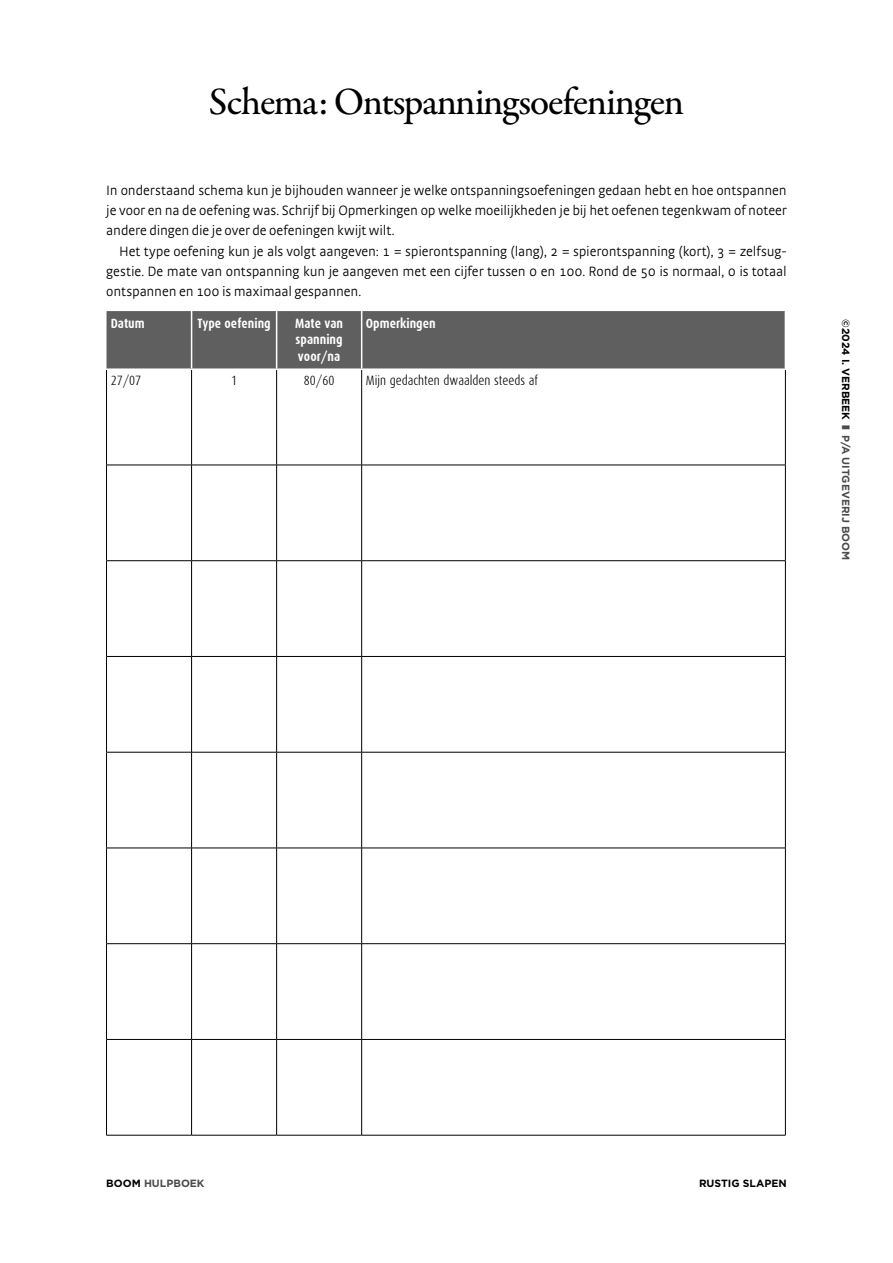
<style>
.page{position:relative;width:893px;height:1263px;background:#fff}
.page>*{position:absolute;margin:0;border:0;box-sizing:border-box;transform-origin:0 0}
._01_Hoofdkop{font:500 39px "Garamond Premr Pro";letter-spacing:-.035em;color:#000}
._10_plat{font:300 14.25px/20.2px "Strada OT";letter-spacing:-.01em;color:#000;text-align:justify}
._10_plat_indent{font:300 14.25px/20.2px "Strada OT";letter-spacing:-.01em;color:#000;text-align:justify}
._31_tabel_kop{font:700 13.5px/16.5px "Dax Condensed";color:#fff}
._30_tabel{font:300 13.5px "Dax Condensed";color:#000}
.t1{font:700 10.5px "Gotham";color:#4b4b4b}
.t2{font:700 10.5px "Gotham";color:#000}
.s1{color:#000}
</style>
<div class="page">
<div style="left:107px;top:311px;width:678px;height:57px;background:#5f5f5f"></div>
<svg style="left:107px;top:370px;width:678px;height:765px"></svg>
<hr style="left:191px;top:311px;width:1px;height:57px;background:#fff">
<hr style="left:276px;top:311px;width:1px;height:57px;background:#fff">
<hr style="left:361px;top:311px;width:1px;height:57px;background:#fff">
<hr style="left:106px;top:370px;width:1px;height:95px;background:#000">
<hr style="left:191px;top:370px;width:1px;height:95px;background:#000">
<hr style="left:276px;top:370px;width:1px;height:95px;background:#000">
<hr style="left:361px;top:370px;width:1px;height:95px;background:#000">
<hr style="left:785px;top:370px;width:1px;height:95px;background:#000">
<hr style="left:106px;top:465px;width:86px;height:1px;background:#000">
<hr style="left:106px;top:465px;width:1px;height:95px;background:#000">
<hr style="left:192px;top:465px;width:85px;height:1px;background:#000">
<hr style="left:191px;top:465px;width:1px;height:95px;background:#000">
<hr style="left:277px;top:465px;width:85px;height:1px;background:#000">
<hr style="left:276px;top:465px;width:1px;height:95px;background:#000">
<hr style="left:362px;top:465px;width:424px;height:1px;background:#000">
<hr style="left:361px;top:465px;width:1px;height:95px;background:#000">
<hr style="left:785px;top:465px;width:1px;height:95px;background:#000">
<hr style="left:106px;top:560px;width:86px;height:1px;background:#000">
<hr style="left:106px;top:561px;width:1px;height:95px;background:#000">
<hr style="left:192px;top:560px;width:85px;height:1px;background:#000">
<hr style="left:191px;top:561px;width:1px;height:95px;background:#000">
<hr style="left:277px;top:560px;width:85px;height:1px;background:#000">
<hr style="left:276px;top:561px;width:1px;height:95px;background:#000">
<hr style="left:362px;top:560px;width:424px;height:1px;background:#000">
<hr style="left:361px;top:561px;width:1px;height:95px;background:#000">
<hr style="left:785px;top:561px;width:1px;height:95px;background:#000">
<hr style="left:106px;top:656px;width:86px;height:1px;background:#000">
<hr style="left:106px;top:657px;width:1px;height:95px;background:#000">
<hr style="left:192px;top:656px;width:85px;height:1px;background:#000">
<hr style="left:191px;top:657px;width:1px;height:95px;background:#000">
<hr style="left:277px;top:656px;width:85px;height:1px;background:#000">
<hr style="left:276px;top:657px;width:1px;height:95px;background:#000">
<hr style="left:362px;top:656px;width:424px;height:1px;background:#000">
<hr style="left:361px;top:657px;width:1px;height:95px;background:#000">
<hr style="left:785px;top:657px;width:1px;height:95px;background:#000">
<hr style="left:106px;top:752px;width:86px;height:1px;background:#000">
<hr style="left:106px;top:752px;width:1px;height:96px;background:#000">
<hr style="left:192px;top:752px;width:85px;height:1px;background:#000">
<hr style="left:191px;top:752px;width:1px;height:96px;background:#000">
<hr style="left:277px;top:752px;width:85px;height:1px;background:#000">
<hr style="left:276px;top:752px;width:1px;height:96px;background:#000">
<hr style="left:362px;top:752px;width:424px;height:1px;background:#000">
<hr style="left:361px;top:752px;width:1px;height:96px;background:#000">
<hr style="left:785px;top:752px;width:1px;height:96px;background:#000">
<hr style="left:106px;top:848px;width:86px;height:1px;background:#000">
<hr style="left:106px;top:848px;width:1px;height:95px;background:#000">
<hr style="left:192px;top:848px;width:85px;height:1px;background:#000">
<hr style="left:191px;top:848px;width:1px;height:95px;background:#000">
<hr style="left:277px;top:848px;width:85px;height:1px;background:#000">
<hr style="left:276px;top:848px;width:1px;height:95px;background:#000">
<hr style="left:362px;top:848px;width:424px;height:1px;background:#000">
<hr style="left:361px;top:848px;width:1px;height:95px;background:#000">
<hr style="left:785px;top:848px;width:1px;height:95px;background:#000">
<hr style="left:106px;top:943px;width:86px;height:1px;background:#000">
<hr style="left:106px;top:944px;width:1px;height:95px;background:#000">
<hr style="left:192px;top:943px;width:85px;height:1px;background:#000">
<hr style="left:191px;top:944px;width:1px;height:95px;background:#000">
<hr style="left:277px;top:943px;width:85px;height:1px;background:#000">
<hr style="left:276px;top:944px;width:1px;height:95px;background:#000">
<hr style="left:362px;top:943px;width:424px;height:1px;background:#000">
<hr style="left:361px;top:944px;width:1px;height:95px;background:#000">
<hr style="left:785px;top:944px;width:1px;height:95px;background:#000">
<hr style="left:106px;top:1039px;width:86px;height:1px;background:#000">
<hr style="left:106px;top:1040px;width:1px;height:95px;background:#000">
<hr style="left:192px;top:1039px;width:85px;height:1px;background:#000">
<hr style="left:191px;top:1040px;width:1px;height:95px;background:#000">
<hr style="left:277px;top:1039px;width:85px;height:1px;background:#000">
<hr style="left:276px;top:1040px;width:1px;height:95px;background:#000">
<hr style="left:362px;top:1039px;width:424px;height:1px;background:#000">
<hr style="left:361px;top:1040px;width:1px;height:95px;background:#000">
<hr style="left:785px;top:1040px;width:1px;height:95px;background:#000">
<hr style="left:106px;top:1135px;width:86px;height:1px;background:#000">
<hr style="left:192px;top:1135px;width:85px;height:1px;background:#000">
<hr style="left:277px;top:1135px;width:85px;height:1px;background:#000">
<hr style="left:362px;top:1135px;width:424px;height:1px;background:#000">
<p class="_01_Hoofdkop" style="left:209px;top:78px;width:477px">Schema: Ontspanningsoefeningen</p>
<p class="_10_plat" style="left:106px;top:180px;width:682px">In onderstaand schema kun je bijhouden wanneer je welke ontspanningsoefeningen gedaan hebt en hoe ontspannen je voor en na de oefening was. Schrijf bij Opmerkingen op welke moeilijkheden je bij het oefenen tegenkwam of noteer andere dingen die je over de oefeningen kwijt wilt.</p>
<p class="_10_plat_indent" style="left:106px;top:241px;width:682px;text-indent:13px">Het type oefening kun je als volgt aangeven: 1 = spierontspanning (lang), 2 = spierontspanning (kort), 3 = zelfsug&shy;gestie. De mate van ontspanning kun je aangeven met een cijfer tussen 0 en 100. Rond de 50 is normaal, 0 is totaal ontspannen en 100 is maximaal gespannen.</p>
<p class="_31_tabel_kop" style="left:111px;top:315px;width:35px">Datum</p>
<p class="_31_tabel_kop" style="left:197px;top:315px;width:75px">Type oefening</p>
<p class="_31_tabel_kop" style="left:295px;top:315px;width:49px">Mate van spanning</p>
<p class="_31_tabel_kop" style="left:298px;top:348px;width:44px">voor/na</p>
<p class="_31_tabel_kop" style="left:366px;top:315px;width:71px">Opmerkingen</p>
<p class="_30_tabel" style="left:111px;top:373px;width:32px">27/07</p>
<p class="_30_tabel" style="left:231px;top:373px;width:8px">1</p>
<p class="_30_tabel" style="left:304px;top:373px;width:32px">80/60</p>
<p class="_30_tabel" style="left:366px;top:373px;width:173px">Mijn gedachten dwaalden steeds af</p>
<p class="t2" style="left:853px;top:319px;width:103px;rotate:90deg">©2024 I. VERBEEK</p>
<p class="t1" style="left:853px;top:435px;width:127px;rotate:90deg">P/A UITGEVERIJ BOOM</p>
<p class="t1" style="left:106px;top:1176px;width:100px"><span class="s1">BOOM</span> HULPBOEK</p>
<p class="t2" style="left:699px;top:1176px;width:89px">RUSTIG SLAPEN</p>
</div>
